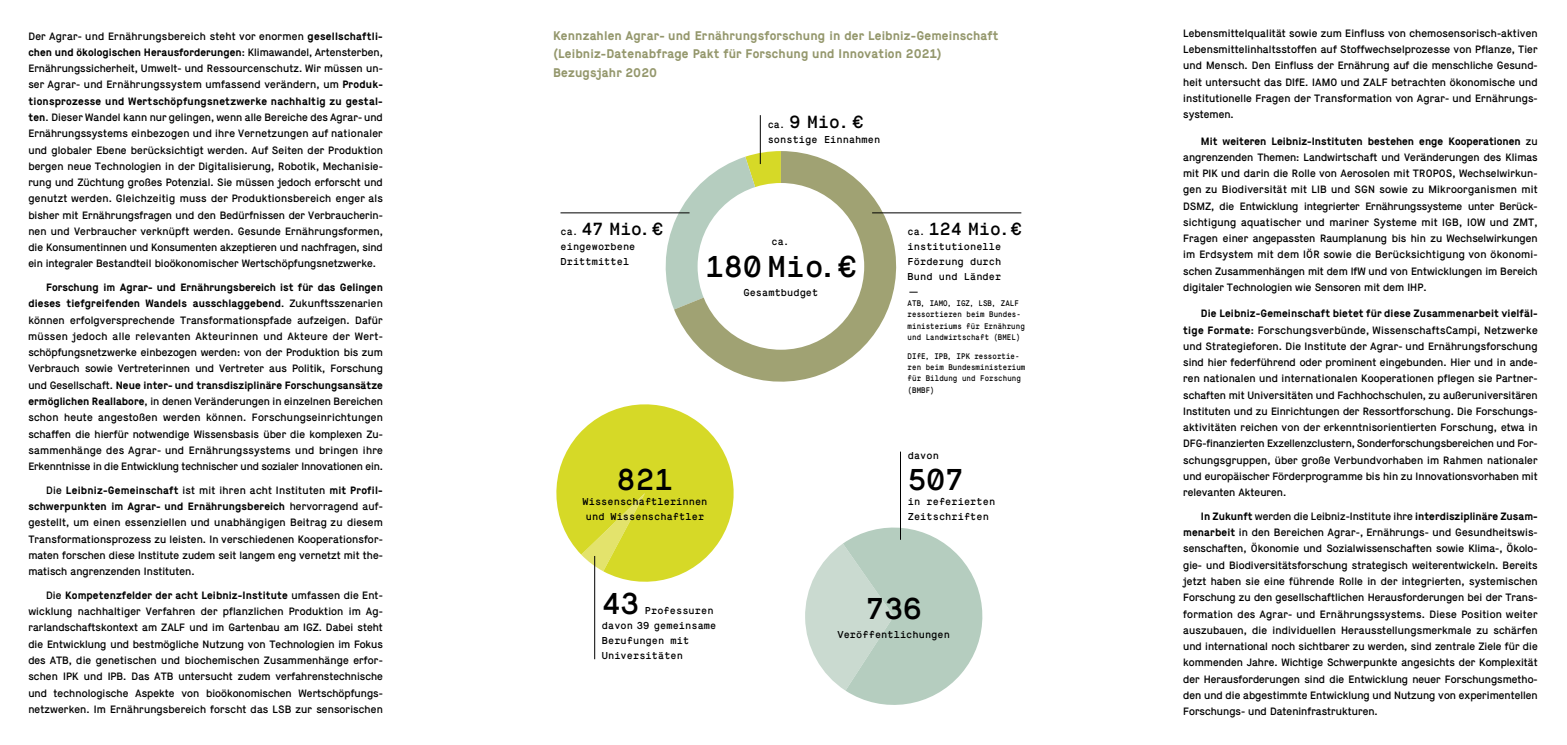
<style>
.page{position:relative;width:1567px;height:745px;background:#fff}
.page>*{position:absolute;margin:0;border:0;box-sizing:border-box;transform-origin:0 0}
.t1{font:30px "Maison Mono";letter-spacing:.005em;color:#000}
.t2{font:17.5px "Maison Mono";letter-spacing:.005em;color:#000}
.t3{font:700 12.5px/18.8px "Maison";letter-spacing:.01em;color:#94976c}
.t4{font:10.62px/16.2px "Maison";color:#000;text-align:justify}
.t5{font:10px/15px "Maison Mono";letter-spacing:.005em;color:#000}
.t6{font:8.12px/11.2px "Maison Mono";letter-spacing:.01em;color:#000;scale:.89 1}
.s1{font-weight:700}
.s2{font-size:10px}
</style>
<div class="page">
<svg style="left:805px;top:527px;width:178px;height:178px"></svg>
<svg style="left:556px;top:404px;width:178px;height:188px"></svg>
<hr style="left:900px;top:451px;width:1px;height:88px;background:#000">
<hr style="left:594px;top:555px;width:1px;height:103px;background:#000">
<svg style="left:662px;top:213px;width:12px;height:96px"></svg>
<svg style="left:674px;top:151px;width:228px;height:231px"></svg>
<div style="left:697px;top:183px;width:167px;height:166px;background:#fff;border-radius:50%"></div>
<hr style="left:872px;top:212px;width:149px;height:1px;background:#000">
<hr style="left:560px;top:212px;width:129px;height:1px;background:#000">
<hr style="left:760px;top:115px;width:1px;height:49px;background:#000">
<p class="t4" style="left:28px;top:28px;width:356px">Der Agrar- und Ernährungsbereich steht vor enormen <span class="s1">gesellschaftli&shy;chen und ökologischen Herausforderungen</span>: Klimawandel, Artensterben, Ernährungssicherheit, Umwelt- und Ressourcenschutz. Wir müssen un&shy;ser Agrar- und Ernährungssystem umfassend verändern, um <span class="s1">Produk&shy;tionsprozesse und Wertschöpfungsnetzwerke nachhaltig zu gestal&shy;ten</span>. Dieser Wandel kann nur gelingen, wenn alle Bereiche des Agrar- und Ernährungssystems einbezogen und ihre Vernetzungen auf nationaler und globaler Ebene berücksichtigt werden. Auf Seiten der Produktion bergen neue Technologien in der Digitalisierung, Robotik, Mechanisie&shy;rung und Züchtung großes Potenzial. Sie müssen jedoch erforscht und genutzt werden. Gleichzeitig muss der Produktionsbereich enger als bisher mit Ernährungsfragen und den Bedürfnissen der Verbraucherin&shy;nen und Verbraucher verknüpft werden. Gesunde Ernährungsformen, die Konsumentinnen und Konsumenten akzeptieren und nachfragen, sind ein integraler Bestandteil bioökonomischer Wertschöpfungsnetzwerke.</p>
<p class="t4" style="left:28px;top:279px;width:356px;text-indent:18px"><span class="s1">Forschung im Agrar- und Ernährungsbereich ist für das Gelingen dieses tiefgreifenden Wandels ausschlaggebend</span>. Zukunftsszenarien können erfolgversprechende Transformationspfade aufzeigen. Dafür müssen jedoch alle relevanten Akteurinnen und Akteure der Wert&shy;schöpfungsnetzwerke einbezogen werden: von der Produktion bis zum Verbrauch sowie Vertreterinnen und Vertreter aus Politik, Forschung und Gesellschaft. <span class="s1">Neue inter- und transdisziplinäre Forschungsansätze ermöglichen Reallabore</span>, in denen Veränderungen in einzelnen Bereichen schon heute angestoßen werden können. Forschungseinrichtungen schaffen die hierfür notwendige Wissensbasis über die komplexen Zu&shy;sammenhänge des Agrar- und Ernährungssystems und bringen ihre Erkenntnisse in die Entwicklung technischer und sozialer Innovationen ein.</p>
<p class="t4" style="left:28px;top:482px;width:356px;text-indent:18px">Die <span class="s1">Leibniz-Gemeinschaft</span> ist mit ihren acht Instituten <span class="s1">mit Profil&shy;schwerpunkten im Agrar- und Ernährungsbereich</span> hervorragend auf&shy;gestellt, um einen essenziellen und unabhängigen Beitrag zu diesem Transformationsprozess zu leisten. In verschiedenen Kooperationsfor&shy;maten forschen diese Institute zudem seit langem eng vernetzt mit the&shy;matisch angrenzenden Instituten.</p>
<p class="t4" style="left:28px;top:587px;width:356px;text-indent:18px">Die <span class="s1">Kompetenzfelder der acht Leibniz-Institute</span> umfassen die Ent&shy;wicklung nachhaltiger Verfahren der pflanzlichen Produktion im Ag&shy;rarlandschaftskontext am ZALF und im Gartenbau am IGZ. Dabei steht die Entwicklung und bestmögliche Nutzung von Technologien im Fokus des ATB, die genetischen und biochemischen Zusammenhänge erfor&shy;schen IPK und IPB. Das ATB untersucht zudem verfahrenstechnische und technologische Aspekte von bioökonomischen Wertschöpfungs&shy;netzwerken. Im Ernährungsbereich forscht das LSB zur sensorischen</p>
<p class="t3" style="left:553px;top:26px;width:447px">Kennzahlen Agrar- und Ernährungsforschung in der Leibniz-Gemeinschaft (Leibniz-Datenabfrage Pakt für Forschung und Innovation 2021)<br>Bezugsjahr 2020</p>
<h2 class="t2" style="left:767px;top:111px;width:97px"><span class="s2">ca.</span> 9 Mio.€</h2>
<p class="t5" style="left:767px;top:132px;width:114px">sonstige Einnahmen</p>
<h2 class="t2" style="left:560px;top:218px;width:104px"><span class="s2">ca.</span> 47 Mio.€</h2>
<p class="t5" style="left:560px;top:239px;width:76px">eingeworbene<br>Drittmittel</p>
<p class="t5" style="left:771px;top:234px;width:20px">ca.</p>
<h1 class="t1" style="left:705px;top:249px;width:152px">180 Mio.€</h1>
<p class="t5" style="left:743px;top:285px;width:76px">Gesamtbudget</p>
<h1 class="t1" style="left:617px;top:461px;width:58px">821</h1>
<p class="t5" style="left:582px;top:494px;width:126px;text-align:center">Wissenschaftlerinnen und Wissenschaftler</p>
<h2 class="t2" style="left:907px;top:218px;width:116px"><span class="s2">ca.</span> 124 Mio.€</h2>
<p class="t5" style="left:907px;top:239px;width:95px;text-align:justify">institutionelle Förderung durch Bund und Länder —</p>
<p class="t6" style="left:907px;top:298px;width:133px">ATB, IAMO, IGZ, LSB, ZALF ressortieren beim Bundes&shy;ministeriums für Ernährung und Landwirtschaft (BMEL)</p>
<p class="t6" style="left:907px;top:350px;width:134px">DIfE, IPB, IPK ressortie&shy;ren beim Bundesministerium für Bildung und Forschung (BMBF)</p>
<p class="t5" style="left:907px;top:447px;width:33px">davon</p>
<h1 class="t1" style="left:907px;top:461px;width:58px">507</h1>
<p class="t5" style="left:907px;top:494px;width:89px">in referierten<br>Zeitschriften</p>
<h1 class="t1" style="left:602px;top:585px;width:39px">43</h1>
<p class="t5" style="left:602px;top:602px;width:116px;text-indent:43px">Professuren davon 39 gemeinsame<br>Berufungen mit<br>Universitäten</p>
<h1 class="t1" style="left:865px;top:590px;width:58px">736</h1>
<p class="t5" style="left:837px;top:626px;width:114px">Veröffentlichungen</p>
<p class="t4" style="left:1183px;top:25px;width:356px">Lebensmittelqualität sowie zum Einfluss von chemosensorisch-aktiven Lebensmittelinhaltsstoffen auf Stoffwechselprozesse von Pflanze, Tier und Mensch. Den Einfluss der Ernährung auf die menschliche Gesund&shy;heit untersucht das DIfE. IAMO und ZALF betrachten ökonomische und institutionelle Fragen der Transformation von Agrar- und Ernährungs&shy;systemen.</p>
<p class="t4" style="left:1183px;top:133px;width:356px;text-indent:18px"><span class="s1">Mit weiteren Leibniz-Instituten bestehen enge Kooperationen</span> zu angrenzenden Themen: Landwirtschaft und Veränderungen des Klimas mit PIK und darin die Rolle von Aerosolen mit TROPOS, Wechselwirkun&shy;gen zu Biodiversität mit LIB und SGN sowie zu Mikroorganismen mit DSMZ, die Entwicklung integrierter Ernährungssysteme unter Berück&shy;sichtigung aquatischer und mariner Systeme mit IGB, IOW und ZMT, Fragen einer angepassten Raumplanung bis hin zu Wechselwirkungen im Erdsystem mit dem IÖR sowie die Berücksichtigung von ökonomi&shy;schen Zusammenhängen mit dem IfW und von Entwicklungen im Bereich digitaler Technologien wie Sensoren mit dem IHP.</p>
<p class="t4" style="left:1183px;top:305px;width:356px;text-indent:18px"><span class="s1">Die Leibniz-Gemeinschaft bietet für diese Zusammenarbeit vielfäl&shy;tige Formate</span>: Forschungsverbünde, WissenschaftsCampi, Netzwerke und Strategieforen. Die Institute der Agrar- und Ernährungsforschung sind hier federführend oder prominent eingebunden. Hier und in ande&shy;ren nationalen und internationalen Kooperationen pflegen sie Partner&shy;schaften mit Universitäten und Fachhochschulen, zu außeruniversitären Instituten und zu Einrichtungen der Ressortforschung. Die Forschungs&shy;aktivitäten reichen von der erkenntnisorientierten Forschung, etwa in DFG-finanzierten Exzellenzclustern, Sonderforschungsbereichen und For&shy;schungsgruppen, über große Verbundvorhaben im Rahmen nationaler und europäischer Förderprogramme bis hin zu Innovationsvorhaben mit relevanten Akteuren.</p>
<p class="t4" style="left:1183px;top:508px;width:356px;text-indent:18px"><span class="s1">In Zukunft</span> werden die Leibniz-Institute ihre <span class="s1">interdisziplinäre Zusam&shy;menarbeit</span> in den Bereichen Agrar-, Ernährungs- und Gesundheitswis&shy;senschaften, Ökonomie und Sozialwissenschaften sowie Klima-, Ökolo&shy;gie- und Biodiversitätsforschung strategisch weiterentwickeln. Bereits jetzt haben sie eine führende Rolle in der integrierten, systemischen Forschung zu den gesellschaftlichen Herausforderungen bei der Trans&shy;formation des Agrar- und Ernährungssystems. Diese Position weiter auszubauen, die individuellen Herausstellungsmerkmale zu schärfen und international noch sichtbarer zu werden, sind zentrale Ziele für die kommenden Jahre. Wichtige Schwerpunkte angesichts der Komplexität der Herausforderungen sind die Entwicklung neuer Forschungsmetho&shy;den und die abgestimmte Entwicklung und Nutzung von experimentellen Forschungs- und Dateninfrastrukturen.</p>
</div>
